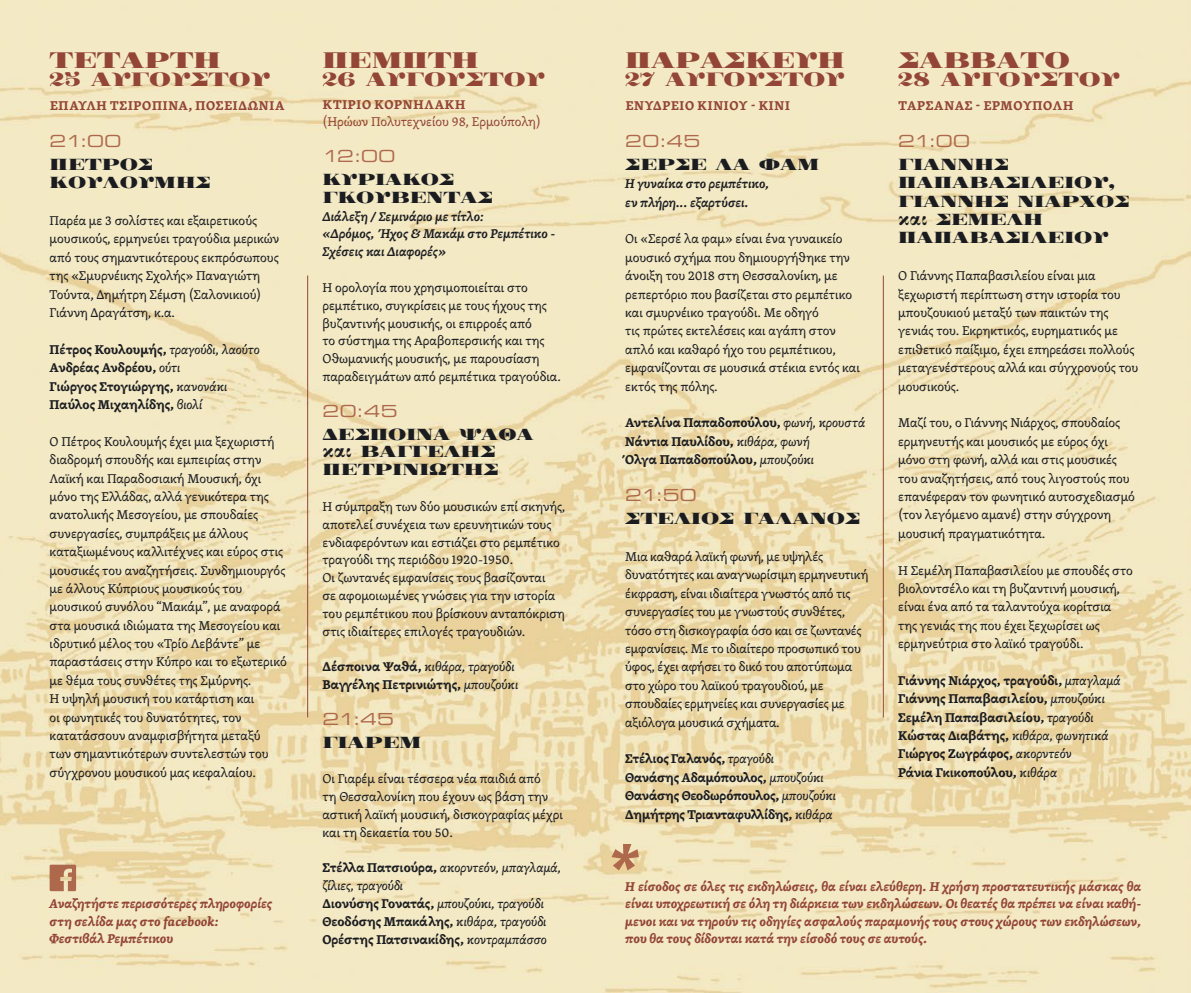
<style>
.page{position:relative;width:1191px;height:993px;background:#fff}
.page>*{position:absolute;margin:0;border:0;box-sizing:border-box;transform-origin:0 0}
.t1{font:24.5px "GFS Didot Display";color:#934536}
.t2{font:21px "GFS Didot Display";color:#934536}
.t3{font:17.5px/18.4px "GFS Didot Display";color:#1b1c20}
.t4{font:17.5px "PF Euroset";letter-spacing:.015em;color:#ae684c}
.t5{font:13.12px/18.4px "Skolar PE";letter-spacing:-.01em;color:#1b1c20}
.t6{font:700 13.12px/18.4px "Skolar PE";letter-spacing:-.01em;color:#1b1c20}
.t7{font:italic 700 13.12px/17.5px "Skolar PE";letter-spacing:-.01em;color:#934536;text-align:justify}
.t8{font:italic 13.12px/17.8px "Skolar PE";letter-spacing:-.01em;color:#1b1c20}
.t9{font:italic 600 13.12px/17.8px "Skolar PE";letter-spacing:-.01em;color:#1b1c20}
.t10{font:700 13.12px "Skolar PE";letter-spacing:.06em;color:#934536}
.t11{font:13.12px "Skolar PE";letter-spacing:-.01em;color:#934536}
.s1{font-weight:400;font-style:italic}
.s2{font-weight:700;font-style:normal}
</style>
<div class="page">
<img style="left:0;top:0;width:1191px;height:992px">
<svg style="left:611px;top:843px;width:28px;height:27px"></svg>
<svg style="left:50px;top:864px;width:26px;height:26px"></svg>
<hr style="left:307px;top:275px;width:1px;height:442px;background:#934536">
<hr style="left:883px;top:275px;width:1px;height:442px;background:#934536">
<h1 class="t1" style="left:50px;top:42px;width:173px">ΤΕΤΆΡΤΗ</h1>
<h2 class="t2" style="left:50px;top:64px;width:222px">25 ΑΥΓΟΎΣΤΟΥ</h2>
<p class="t10" style="left:50px;top:95px;width:236px">ΈΠΑΥΛΗ ΤΣΙΡΟΠΙΝΆ, ΠΟΣΕΙΔΩΝΊΑ</p>
<h3 class="t4" style="left:50px;top:129px;width:73px">21:00</h3>
<h3 class="t3" style="left:50px;top:154px;width:162px">ΠΈΤΡΟΣ<br>ΚΟΥΛΟΥΜΉΣ</h3>
<p class="t5" style="left:50px;top:211px;width:231px">Παρέα με 3 σολίστες και εξαιρετικούς μουσικούς, ερμηνεύει τραγούδια μερικών από τους σημαντικότερους εκπρόσωπους της «Σμυρνέικης Σχολής» Παναγιώτη Τούντα, Δημήτρη Σέμση (Σαλονικιού)<br>Γιάννη Δραγάτση, κ.α.</p>
<p class="t6" style="left:50px;top:339px;width:212px">Πέτρος Κουλουμής, <span class="s1">τραγούδι, λαούτο<br></span>Ανδρέας Ανδρέου, <span class="s1">ούτι<br></span>Γιώργος Στογιώργης, <span class="s1">κανονάκι<br></span>Παύλος Μιχαηλίδης, <span class="s1">βιολί</span></p>
<p class="t5" style="left:50px;top:431px;width:239px">Ο Πέτρος Κουλουμής έχει μια ξεχωριστή διαδρομή σπουδής και εμπειρίας στην Λαϊκή και Παραδοσιακή Μουσική, όχι μόνο της Ελλάδας, αλλά γενικότερα της ανατολικής Μεσογείου, με σπουδαίες συνεργασίες, συμπράξεις με άλλους καταξιωμένους καλλιτέχνες και εύρος στις μουσικές του αναζητήσεις. Συνδημιουργός με άλλους Κύπριους μουσικούς του μουσικού συνόλου “Μακάμ”, με αναφορά στα μουσικά ιδιώματα της Μεσογείου και ιδρυτικό μέλος του «Τρίο Λεβάντε” με παραστάσεις στην Κύπρο και το εξωτερικό με θέμα τους συνθέτες της Σμύρνης.<br>Η υψηλή μουσική του κατάρτιση και<br>οι φωνητικές του δυνατότητες, τον κατατάσσουν αναμφισβήτητα μεταξύ<br>των σημαντικότερων συντελεστών του σύγχρονου μουσικού μας κεφαλαίου.</p>
<p class="t7" style="left:50px;top:894px;width:224px;text-align:left">Αναζητήστε περισσότερες πληροφορίες στη σελίδα μας στο facebook:<br>Φεστιβάλ Ρεμπέτικου</p>
<h1 class="t1" style="left:322px;top:42px;width:158px">ΠΈΜΠΤΗ</h1>
<h2 class="t2" style="left:322px;top:63px;width:224px">26 ΑΥΓΟΎΣΤΟΥ</h2>
<p class="t10" style="left:323px;top:94px;width:144px">ΚΤΊΡΙΟ ΚΟΡΝΗΛΆΚΗ</p>
<p class="t11" style="left:322px;top:112px;width:220px">(Ηρώων Πολυτεχνείου 98, Ερμούπολη)</p>
<h3 class="t4" style="left:322px;top:145px;width:74px">12:00</h3>
<h3 class="t3" style="left:322px;top:169px;width:172px;line-height:17.8px">ΚΥΡΙΑΚΟΣ<br>ΓΚΟΥΒΕΝΤΑΣ</h3>
<p class="t9" style="left:322px;top:206px;width:234px">Διάλεξη / Σεμινάριο με τίτλο:<br>«Δρόμος, Ήχος &amp; Μακάμ στο Ρεμπέτικο -<br>Σχέσεις και Διαφορές»</p>
<p class="t5" style="left:322px;top:278px;width:240px;line-height:17.8px">Η ορολογία που χρησιμοποιείται στο ρεμπέτικο, συγκρίσεις με τους ήχους της βυζαντινής μουσικής, οι επιρροές από<br>το σύστημα της Αραβοπερσικής και της Οθωμανικής μουσικής, με παρουσίαση παραδειγμάτων από ρεμπέτικα τραγούδια.</p>
<h3 class="t4" style="left:322px;top:399px;width:77px">20:45</h3>
<h3 class="t3" style="left:322px;top:424px;width:213px;line-height:17.8px">ΔΈΣΠΟΙΝΑ ΨΑΘΆ και ΒΑΓΓΈΛΗΣ<br>ΠΕΤΡΙΝΙΏΤΗΣ</h3>
<p class="t5" style="left:322px;top:497px;width:244px;line-height:17.8px">Η σύμπραξη των δύο μουσικών επί σκηνής, αποτελεί συνέχεια των ερευνητικών τους ενδιαφερόντων και εστιάζει στο ρεμπέτικο τραγούδι της περιόδου 1920-1950.<br>Οι ζωντανές εμφανίσεις τους βασίζονται<br>σε αφομοιωμένες γνώσεις για την ιστορία του ρεμπέτικου που βρίσκουν ανταπόκριση στις ιδιαίτερες επιλογές τραγουδιών.</p>
<p class="t6" style="left:322px;top:657px;width:197px;line-height:17.8px">Δέσποινα Ψαθά, <span class="s1">κιθάρα, τραγούδι<br></span>Βαγγέλης Πετρινιώτης, <span class="s1">μπουζούκι</span></p>
<h3 class="t4" style="left:322px;top:707px;width:73px">21:45</h3>
<h3 class="t3" style="left:322px;top:731px;width:100px">ΓΙΑΡΈΜ</h3>
<p class="t5" style="left:322px;top:769px;width:242px;line-height:17.8px">Οι Γιαρέμ είναι τέσσερα νέα παιδιά από<br>τη Θεσσαλονίκη που έχουν ως βάση την αστική λαϊκή μουσική, δισκογραφίας μέχρι και τη δεκαετία του 50.</p>
<p class="t8" style="left:322px;top:858px;width:240px"><span class="s2">Στέλλα Πατσιούρα,</span> ακορντεόν, μπαγλαμά, ζίλιες, τραγούδι<br><span class="s2">Διονύσης Γονατάς,</span> μπουζούκι, τραγούδι <span class="s2">Θεοδόσης Μπακάλης,</span> κιθάρα, τραγούδι <span class="s2">Ορέστης Πατσινακίδης,</span> κοντραμπάσσο</p>
<h1 class="t1" style="left:625px;top:42px;width:218px">ΠΑΡΑΣΚΕΥΉ</h1>
<h2 class="t2" style="left:625px;top:64px;width:221px">27 ΑΥΓΟΎΣΤΟΥ</h2>
<p class="t10" style="left:625px;top:95px;width:166px">ΕΝΥΔΡΕΊΟ ΚΙΝΊΟΥ - ΚΊΝΙ</p>
<h3 class="t4" style="left:625px;top:129px;width:77px">20:45</h3>
<h3 class="t3" style="left:625px;top:154px;width:195px">ΣΕΡΣΈ ΛΑ ΦΑΜ</h3>
<p class="t9" style="left:625px;top:174px;width:146px;line-height:18.4px">Η γυναίκα στο ρεμπέτικο, εν πλήρη... εξαρτύσει.</p>
<p class="t5" style="left:625px;top:229px;width:236px">Οι «Σερσέ λα φαμ» είναι ένα γυναικείο μουσικό σχήμα που δημιουργήθηκε την άνοιξη του 2018 στη Θεσσαλονίκη, με ρεπερτόριο που βασίζεται στο ρεμπέτικο και σμυρνέικο τραγούδι. Με οδηγό<br>τις πρώτες εκτελέσεις και αγάπη στον απλό και καθαρό ήχο του ρεμπέτικου, εμφανίζονται σε μουσικά στέκια εντός και εκτός της πόλης.</p>
<p class="t6" style="left:625px;top:413px;width:242px">Αντελίνα Παπαδοπούλου, <span class="s1">φωνή, κρουστά<br></span>Νάντια Παυλίδου, <span class="s1">κιθάρα, φωνή<br></span>Όλγα Παπαδοπούλου, <span class="s1">μπουζούκι</span></p>
<h3 class="t4" style="left:625px;top:483px;width:73px">21:50</h3>
<h3 class="t3" style="left:625px;top:508px;width:236px">ΣΤΕΛΙΟΣ ΓΑΛΑΝΟΣ</h3>
<p class="t5" style="left:625px;top:547px;width:245px">Μια καθαρά λαϊκή φωνή, µε υψηλές δυνατότητες και αναγνωρίσιμη ερμηνευτική έκφραση, είναι ιδιαίτερα γνωστός από τις συνεργασίες του με γνωστούς συνθέτες, τόσο στη δισκογραφία όσο και σε ζωντανές εμφανίσεις. Με το ιδιαίτερο προσωπικό του ύφος, έχει αφήσει το δικό του αποτύπωμα στο χώρο του λαϊκού τραγουδιού, με σπουδαίες ερμηνείες και συνεργασίες με αξιόλογα μουσικά σχήματα.</p>
<p class="t6" style="left:625px;top:749px;width:212px">Στέλιος Γαλανός, <span class="s1">τραγούδι<br></span>Θανάσης Αδαμόπουλος, <span class="s1">μπουζούκι<br></span>Θανάσης Θεοδωρόπουλος, <span class="s1">μπουζούκι<br></span>Δημήτρης Τριανταφυλλίδης, <span class="s1">κιθάρα</span></p>
<h1 class="t1" style="left:898px;top:42px;width:173px">ΣΆΒΒΑΤΟ</h1>
<h2 class="t2" style="left:898px;top:64px;width:223px">28 ΑΥΓΟΎΣΤΟΥ</h2>
<p class="t10" style="left:898px;top:95px;width:176px">ΤΑΡΣΑΝΆΣ - ΕΡΜΟΎΠΟΛΗ</p>
<h3 class="t4" style="left:898px;top:129px;width:73px">21:00</h3>
<h3 class="t3" style="left:898px;top:154px;width:233px">ΓΙΆΝΝΗΣ<br>ΠΑΠΑΒΑΣΙΛΕΊΟΥ,<br>ΓΙΆΝΝΗΣ ΝΙΆΡΧΟΣ και ΣΕΜΈΛΗ<br>ΠΑΠΑΒΑΣΙΛΕΊΟΥ</h3>
<p class="t5" style="left:898px;top:266px;width:242px">Ο Γιάννης Παπαβασιλείου είναι μια ξεχωριστή περίπτωση στην ιστορία του μπουζουκιού μεταξύ των παικτών της γενιάς του. Εκρηκτικός, ευρηματικός με επιθετικό παίξιμο, έχει επηρεάσει πολλούς μεταγενέστερους αλλά και σύγχρονούς του μουσικούς.</p>
<p class="t5" style="left:898px;top:413px;width:238px">Μαζί του, ο Γιάννης Νιάρχος, σπουδαίος ερμηνευτής και μουσικός με εύρος όχι μόνο στη φωνή, αλλά και στις μουσικές του αναζητήσεις, από τους λιγοστούς που επανέφεραν τον φωνητικό αυτοσχεδιασμό (τον λεγόμενο αμανέ) στην σύγχρονη μουσική πραγματικότητα.</p>
<p class="t5" style="left:898px;top:560px;width:236px">Η Σεμέλη Παπαβασιλείου με σπουδές στο βιολοντσέλο και τη βυζαντινή μουσική, είναι ένα από τα ταλαντούχα κορίτσια της γενιάς της που έχει ξεχωρίσει ως ερμηνεύτρια στο λαϊκό τραγούδι.</p>
<p class="t6" style="left:898px;top:670px;width:224px">Γιάννης Νιάρχος, τραγούδι, <span class="s1">μπαγλαμά </span>Γιάννης Παπαβασιλείου, <span class="s1">μπουζούκι </span>Σεμέλη Παπαβασιλείου, <span class="s1">τραγούδι </span>Κώστας Διαβάτης, <span class="s1">κιθάρα, φωνητικά </span>Γιώργος Ζωγράφος, <span class="s1">ακορντεόν<br></span>Ράνια Γκικοπούλου, <span class="s1">κιθάρα</span></p>
<p class="t7" style="left:625px;top:876px;width:517px">Η είσοδος σε όλες τις εκδηλώσεις, θα είναι ελεύθερη. Η χρήση προστατευτικής μάσκας θα είναι υποχρεωτική σε όλη τη διάρκεια των εκδηλώσεων. Οι θεατές θα πρέπει να είναι καθή&shy;μενοι και να τηρούν τις οδηγίες ασφαλούς παραμονής τους στους χώρους των εκδηλώσεων, που θα τους δίδονται κατά την είσοδό τους σε αυτούς.</p>
</div>
